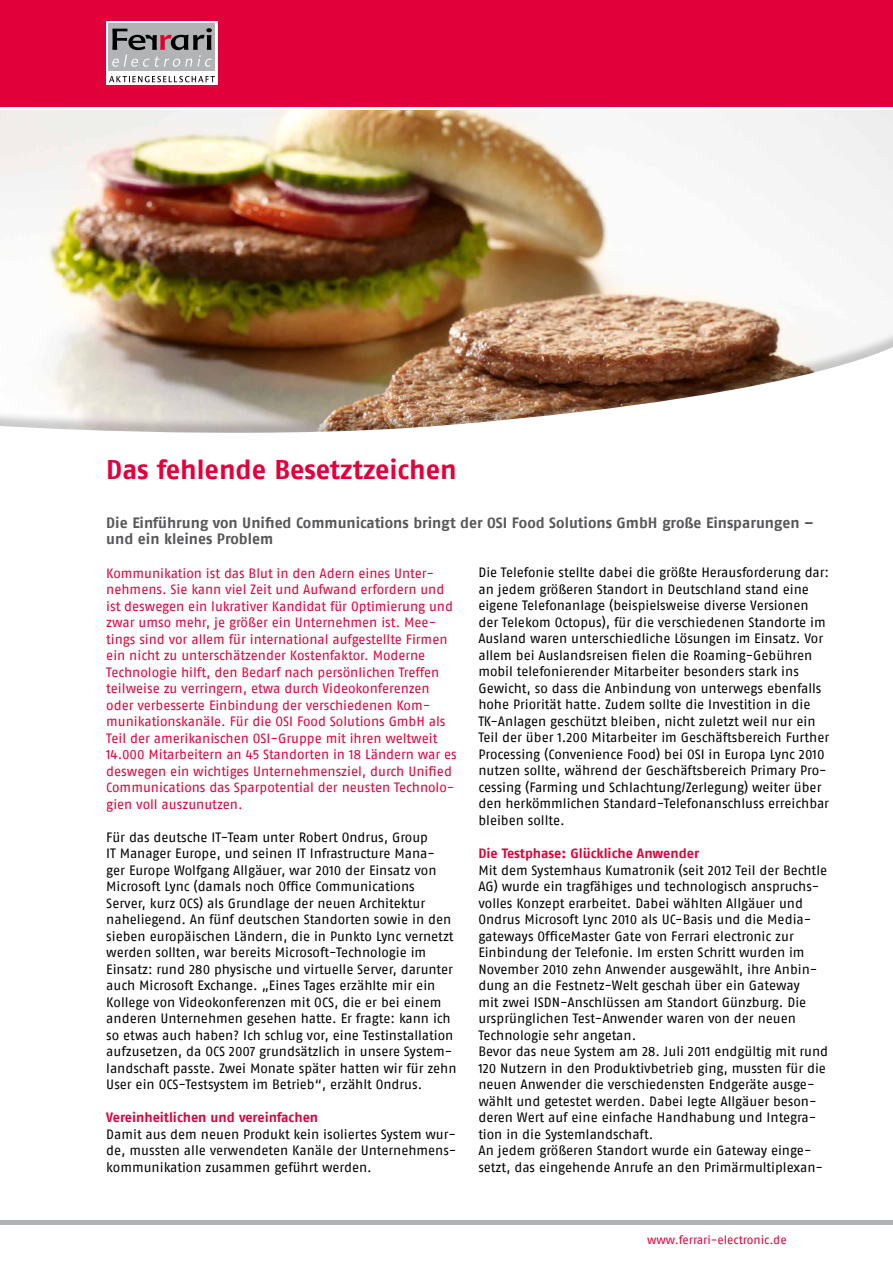
<style>
.page{position:relative;width:893px;height:1263px;background:#fff}
.page>*{position:absolute;margin:0;border:0;box-sizing:border-box;transform-origin:0 0}
.t1{font:700 27px "Fago No";color:#e2003b}
.t2{font:15px/16.5px "Fago No Bold Lf";color:#58585a}
.t3{font:13.5px/16.5px "Fago No Regular LF";letter-spacing:-.005em;color:#000}
.t4{font:13.5px/16.5px "Fago No Regular LF";letter-spacing:-.005em;color:#e2003b}
.t5{font:13.5px "Fago No Bold Lf";color:#e2003b}
.t6{font:12px "Fago No Regular LF";letter-spacing:-.005em;color:#e2003b}
</style>
<div class="page">
<div style="left:0;top:0;width:893px;height:106px;background:#e2003b"></div>
<div style="left:106px;top:21px;width:111px;height:64px;background:#fff"></div>
<svg style="left:109px;top:76px;width:106px;height:7px"></svg>
<div style="left:108px;top:24px;width:107px;height:47px;background:#b1b3b4"></div>
<svg style="left:112px;top:28px;width:100px;height:39px"></svg>
<div style="left:0;top:1220px;width:893px;height:5px;background:#b1b3b4"></div>
<img style="left:0;top:111px;width:893px;height:214px">
<div style="left:0;top:325px;width:893px;height:136px;background:#000;opacity:.2"></div>
<img style="left:0;top:340px;width:893px;height:121px">
<h1 class="t1" style="left:106px;top:454px;width:352px">Das fehlende Besetztzeichen</h1>
<p class="t2" style="left:106px;top:514px;width:709px">Die Einführung von Unified Communications bringt der OSI Food Solutions GmbH große Einsparungen – und ein kleines Problem</p>
<p class="t4" style="left:106px;top:565px;width:352px">Kommunikation ist das Blut in den Adern eines Unter&shy;nehmens. Sie kann viel Zeit und Aufwand erfordern und ist deswegen ein lukrativer Kandidat für Optimierung und zwar umso mehr, je größer ein Unternehmen ist. Mee&shy;tings sind vor allem für international aufgestellte Firmen ein nicht zu unterschätzender Kostenfaktor. Moderne Technologie hilft, den Bedarf nach persönlichen Treffen teilweise zu verringern, etwa durch Videokonferenzen oder verbesserte Einbindung der verschiedenen Kom&shy;munikationskanäle. Für die OSI Food Solutions GmbH als Teil der amerikanischen OSI-Gruppe mit ihren weltweit 14.000 Mitarbeitern an 45 Standorten in 18 Ländern war es deswegen ein wichtiges Unternehmensziel, durch Unified Communications das Sparpotential der neusten Technolo&shy;gien voll auszunutzen.</p>
<p class="t3" style="left:106px;top:829px;width:352px">Für das deutsche IT-Team unter Robert Ondrus, Group<br>IT Manager Europe, und seinen IT Infrastructure Mana-<br>ger Europe Wolfgang Allgäuer, war 2010 der Einsatz von Microsoft Lync (damals noch Office Communications Server, kurz OCS) als Grundlage der neuen Architektur naheliegend. An fünf deutschen Standorten sowie in den sieben europäischen Ländern, die in Punkto Lync vernetzt werden sollten, war bereits Microsoft-Technologie im Einsatz: rund 280 physische und virtuelle Server, darunter auch Microsoft Exchange. „Eines Tages erzählte mir ein Kollege von Videokonferenzen mit OCS, die er bei einem anderen Unternehmen gesehen hatte. Er fragte: kann ich so etwas auch haben? Ich schlug vor, eine Testinstallation aufzusetzen, da OCS 2007 grundsätzlich in unsere System&shy;landschaft passte. Zwei Monate später hatten wir für zehn User ein OCS-Testsystem im Betrieb“, erzählt Ondrus.</p>
<p class="t5" style="left:106px;top:1110px;width:213px">Vereinheitlichen und vereinfachen</p>
<p class="t3" style="left:106px;top:1126px;width:352px;text-align:justify">Damit aus dem neuen Produkt kein isoliertes System wur&shy;de, mussten alle verwendeten Kanäle der Unternehmens&shy;kommunikation zusammen geführt werden.</p>
<p class="t3" style="left:478px;top:564px;width:352px">Die Telefonie stellte dabei die größte Herausforderung dar: an jedem größeren Standort in Deutschland stand eine eigene Telefonanlage (beispielsweise diverse Versionen der Telekom Octopus), für die verschiedenen Standorte im Ausland waren unterschiedliche Lösungen im Einsatz. Vor allem bei Auslandsreisen fielen die Roaming-Gebühren mobil telefonierender Mitarbeiter besonders stark ins Gewicht, so dass die Anbindung von unterwegs ebenfalls hohe Priorität hatte. Zudem sollte die Investition in die TK-Anlagen geschützt bleiben, nicht zuletzt weil nur ein Teil der über 1.200 Mitarbeiter im Geschäftsbereich Further Processing (Convenience Food) bei OSI in Europa Lync 2010 nutzen sollte, während der Geschäftsbereich Primary Pro&shy;cessing (Farming und Schlachtung/Zerlegung) weiter über den herkömmlichen Standard-Telefonanschluss erreichbar bleiben sollte.</p>
<p class="t5" style="left:478px;top:846px;width:222px">Die Testphase: Glückliche Anwender</p>
<p class="t3" style="left:478px;top:862px;width:351px">Mit dem Systemhaus Kumatronik (seit 2012 Teil der Bechtle AG) wurde ein tragfähiges und technologisch anspruchs&shy;volles Konzept erarbeitet. Dabei wählten Allgäuer und Ondrus Microsoft Lync 2010 als UC-Basis und die Media&shy;gateways OfficeMaster Gate von Ferrari electronic zur Einbindung der Telefonie. Im ersten Schritt wurden im November 2010 zehn Anwender ausgewählt, ihre Anbin&shy;dung an die Festnetz-Welt geschah über ein Gateway<br>mit zwei ISDN-Anschlüssen am Standort Günzburg. Die ursprünglichen Test-Anwender waren von der neuen Technologie sehr angetan.<br>Bevor das neue System am 28. Juli 2011 endgültig mit rund 120 Nutzern in den Produktivbetrieb ging, mussten für die neuen Anwender die verschiedensten Endgeräte ausge&shy;wählt und getestet werden. Dabei legte Allgäuer beson&shy;deren Wert auf eine einfache Handhabung und Integra&shy;tion in die Systemlandschaft.<br>An jedem größeren Standort wurde ein Gateway einge&shy;setzt, das eingehende Anrufe an den Primärmultiplexan-</p>
<p class="t6" style="left:647px;top:1233px;width:141px">www.ferrari-electronic.de</p>
</div>
